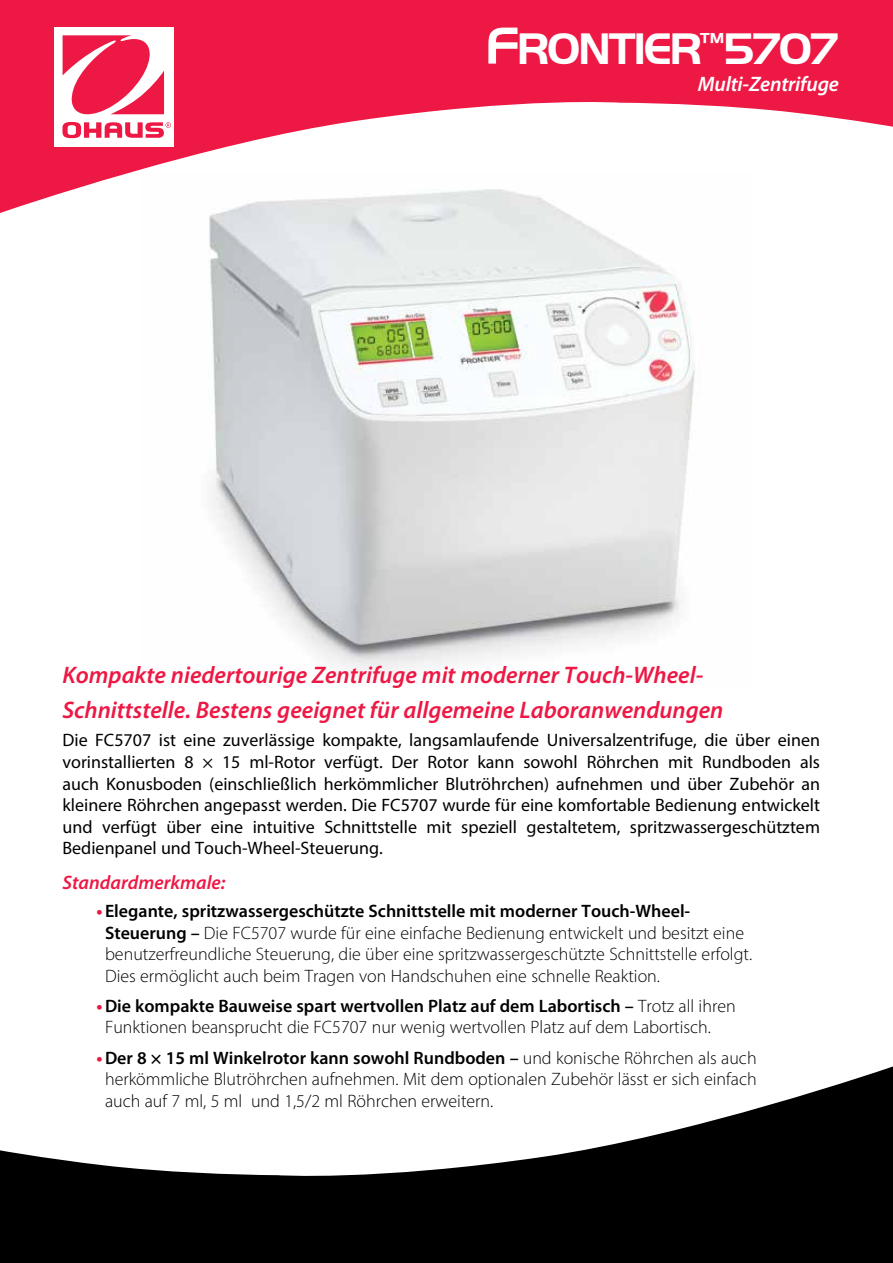
<style>
.page{position:relative;width:893px;height:1263px;background:#fff}
.page>*{position:absolute;margin:0;border:0;box-sizing:border-box;transform-origin:0 0}
.t1{font:700 45.9px "Handel Got D";letter-spacing:-.05em;color:#fff}
.t2{font:italic 600 24px/35.2px "Myriad Pro";color:#ed1844}
.t3{font:italic 600 21px "Myriad Pro";letter-spacing:-.01em;color:#fff}
.t4{font:italic 600 19.5px "Myriad Pro";color:#ed1844}
.t5{font:300 18px/21.6px "Myriad Pro";color:#000}
.t6{font:18px/21.6px "Myriad Pro";color:#000;text-align:justify}
.s1{font-size:54px}
.s2{font-weight:700;color:#ed1844}
.s3{font-weight:600}
</style>
<div class="page">
<svg style="left:0;top:0;width:893px;height:213px;fill:#ed1844"></svg>
<div style="left:54px;top:27px;width:120px;height:119px;background:#fff"></div>
<svg style="left:62px;top:35px;width:109px;height:103px"></svg>
<svg style="left:0;top:1066px;width:893px;height:197px;fill:#000"></svg>
<img style="left:140px;top:174px;width:613px;height:497px">
<h1 class="t1" style="left:485px;top:22px;width:355px"><span class="s1">F</span>RONTIER<sup>™</sup>5707</h1>
<p class="t3" style="left:698px;top:70px;width:143px">Multi-Zentrifuge</p>
<h2 class="t2" style="left:63px;top:657px;width:662px">Kompakte niedertourige Zentrifuge mit moderner Touch-Wheel-<br>Schnittstelle. Bestens geeignet für allgemeine Laboranwendungen</h2>
<p class="t6" style="left:63px;top:729px;width:759px">Die FC5707 ist eine zuverlässige kompakte, langsamlaufende Universalzentrifuge, die über einen vorinstallierten 8 × 15 ml-Rotor verfügt. Der Rotor kann sowohl Röhrchen mit Rundboden als auch Konusboden (einschließlich herkömmlicher Blutröhrchen) aufnehmen und über Zubehör an kleinere Röhrchen angepasst werden. Die FC5707 wurde für eine komfortable Bedienung entwickelt und verfügt über eine intuitive Schnittstelle mit speziell gestaltetem, spritzwassergeschütztem Bedienpanel und Touch-Wheel-Steuerung.</p>
<p class="t4" style="left:63px;top:870px;width:164px">Standardmerkmale:</p>
<p class="t5" style="left:105px;top:900px;width:649px;text-indent:-8px"><span class="s2">•</span> <span class="s3">Elegante, spritzwassergeschützte Schnittstelle mit moderner Touch-Wheel-Steuerung –</span> Die FC5707 wurde für eine einfache Bedienung entwickelt und besitzt eine benutzerfreundliche Steuerung, die über eine spritzwassergeschützte Schnittstelle erfolgt.<br>Dies ermöglicht auch beim Tragen von Handschuhen eine schnelle Reaktion.</p>
<p class="t5" style="left:105px;top:995px;width:632px;text-indent:-8px"><span class="s2">•</span><span class="s3">Die kompakte Bauweise spart wertvollen Platz auf dem Labortisch –</span> Trotz all ihren<br>Funktionen beansprucht die FC5707 nur wenig wertvollen Platz auf dem Labortisch.</p>
<p class="t5" style="left:105px;top:1046px;width:653px;text-align:justify;text-indent:-8px"><span class="s2">•</span><span class="s3">Der 8 × 15 ml Winkelrotor kann sowohl Rundboden –</span> und konische Röhrchen als auch herkömmliche Blutröhrchen aufnehmen. Mit dem optionalen Zubehör lässt er sich einfach auch auf 7 ml, 5 ml und 1,5/2 ml Röhrchen erweitern.</p>
</div>
